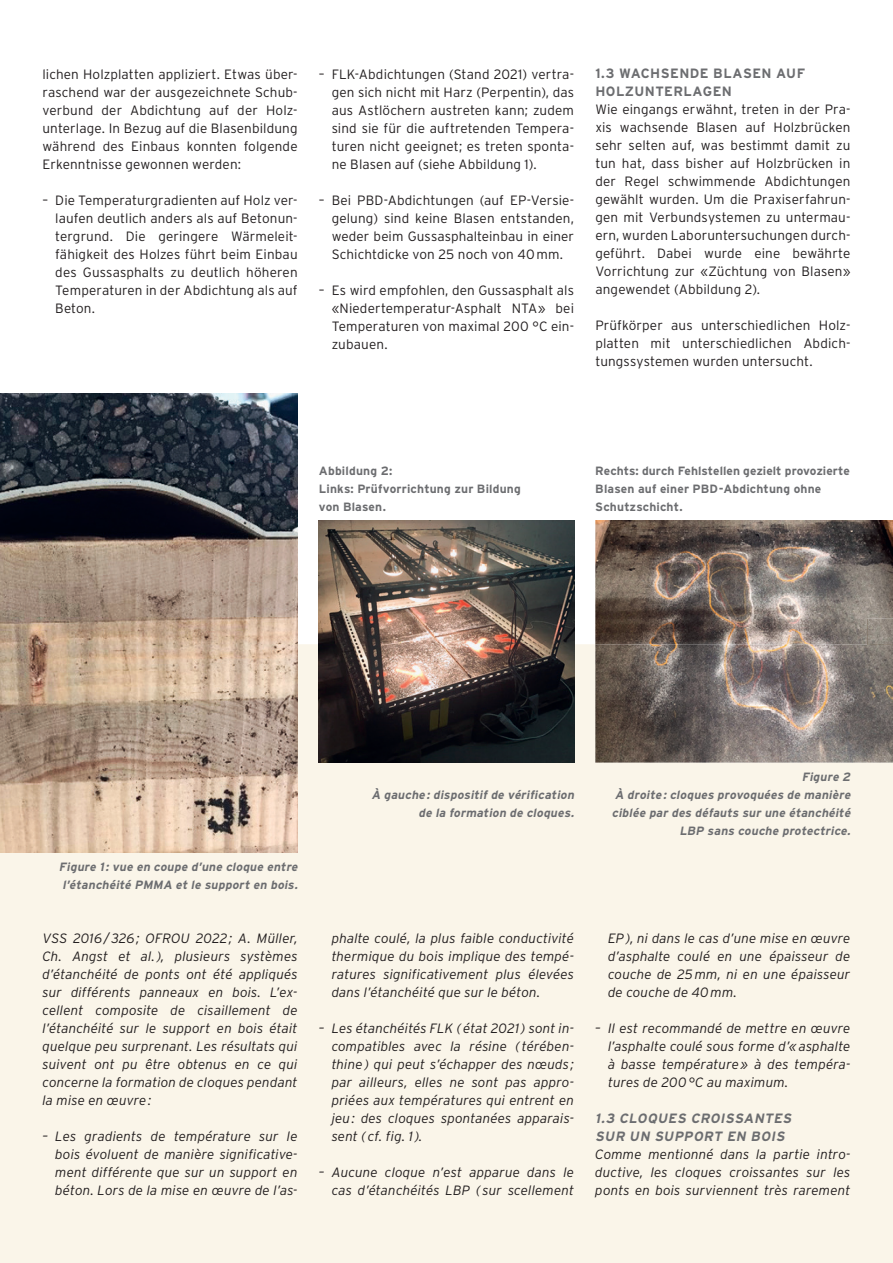
<style>
.page{position:relative;width:893px;height:1263px;background:#fff}
.page>*{position:absolute;margin:0;border:0;box-sizing:border-box;transform-origin:0 0}
.t1{font:300 13.5px/18px "Interstate";letter-spacing:.01em;color:#231f20;text-align:justify}
.t2{font:italic 300 13.5px/18px "Interstate";letter-spacing:.005em;color:#231f20;text-align:justify}
.t3{font:italic 700 13.5px/18px "Interstate";color:#6c6d70}
.t4{font:700 13.5px/18px "Interstate";letter-spacing:.03em;color:#6c6d70}
.t5{font:italic 700 12px/18px "Interstate";color:#6c6d70;text-align:right}
.t6{font:700 12px/18px "Interstate";letter-spacing:.01em;color:#6c6d70}
</style>
<div class="page">
<div style="left:0;top:644px;width:893px;height:619px;background:#faf5e9"></div>
<img style="left:0;top:394px;width:298px;height:459px">
<img style="left:319px;top:520px;width:255px;height:243px">
<img style="left:595px;top:520px;width:298px;height:243px">
<img style="left:867px;top:619px;width:26px;height:25px">
<svg style="left:876px;top:626px;width:9px;height:11px"></svg>
<p class="t1" style="left:43px;top:65px;width:257px">lichen Holzplatten appliziert. Etwas über&shy;raschend war der ausgezeichnete Schub - verbund der Abdichtung auf der Holz&shy;unterlage. In Bezug auf die Blasen bildung während des Einbaus konnten folgende Erkenntnisse gewonnen werden:</p>
<p class="t1" style="left:55px;top:191px;width:244px;text-indent:-13px">– Die Temperaturgradienten auf Holz ver&shy;laufen deutlich anders als auf Betonun&shy;tergrund. Die geringere Wärmeleit&shy;fähigkeit des Holzes führt beim Einbau des Gussasphalts zu deutlich höheren Temperaturen in der Abdichtung als auf Beton.</p>
<p class="t1" style="left:332px;top:65px;width:244px;text-indent:-13px">– FLK-Abdichtungen (Stand 2021) vertra&shy;gen sich nicht mit Harz (Perpentin), das aus Astlöchern austreten kann; zudem sind sie für die auftretenden Tempera&shy;turen nicht geeignet; es treten sponta&shy;ne Blasen auf (siehe Abbildung 1).</p>
<p class="t1" style="left:332px;top:191px;width:244px;text-indent:-13px">– Bei PBD-Abdichtungen (auf EP-Versie&shy;gelung) sind keine Blasen entstanden, weder beim Gussasphalteinbau in einer Schichtdicke von 25 noch von 40 mm.</p>
<p class="t1" style="left:332px;top:281px;width:244px;text-indent:-13px">– Es wird empfohlen, den Gussasphalt als «Niedertemperatur-Asphalt NTA» bei Temperaturen von maximal 200 °C ein&shy;zubauen.</p>
<p class="t4" style="left:595px;top:65px;width:211px">1.3 WACHSENDE BLASEN AUF<br>HOLZUNTERLAGEN</p>
<p class="t1" style="left:595px;top:101px;width:257px">Wie eingangs erwähnt, treten in der Pra&shy;xis wachsende Blasen auf Holzbrücken sehr selten auf, was bestimmt damit zu tun hat, dass bisher auf Holzbrücken in der Regel schwimmende Abdichtungen gewählt wurden. Um die Praxiserfahrun&shy;gen mit Verbundsystemen zu untermau&shy;ern, wurden Laboruntersuchungen durch&shy;geführt. Dabei wurde eine bewährte Vorrichtung zur «Züchtung von Blasen» angewendet (Abbildung 2).</p>
<p class="t1" style="left:595px;top:317px;width:257px">Prüfkörper aus unterschiedlichen Holz&shy;platten mit unterschiedlichen Abdich&shy;tungssystemen wurden untersucht.</p>
<p class="t6" style="left:319px;top:461px;width:203px">Abbildung 2:<br>Links: Prüfvorrichtung zur Bildung von Blasen.</p>
<p class="t6" style="left:595px;top:461px;width:256px">Rechts: durch Fehlstellen gezielt provozierte<br>Blasen auf einer PBD-Abdichtung ohne<br>Schutzschicht.</p>
<p class="t5" style="left:59px;top:857px;width:243px;text-align:center">Figure 1 : vue en coupe d’une cloque entre l’étanchéité PMMA et le support en bois.</p>
<p class="t2" style="left:43px;top:929px;width:257px">VSS 2016 / 326 ; OFROU 2022 ; A. Müller, Ch. Angst et al. ), plusieurs systèmes d’étanchéité de ponts ont été appliqués sur différents panneaux en bois. L’ex&shy;cellent composite de cisaillement de l’étanchéité sur le support en bois était quelque peu surprenant. Les résultats qui suivent ont pu être obtenus en ce qui concerne la formation de cloques pendant la mise en œuvre :</p>
<p class="t2" style="left:55px;top:1127px;width:244px;text-indent:-13px">– Les gradients de température sur le bois évoluent de manière significative&shy;ment différente que sur un support en béton. Lors de la mise en œuvre de l’as-</p>
<p class="t5" style="left:371px;top:785px;width:207px">À gauche : dispositif de vérification de la formation de cloques.</p>
<p class="t5" style="left:612px;top:767px;width:242px">Figure 2<br>À droite : cloques provoquées de manière ciblée par des défauts sur une étanchéité<br>LBP sans couche protectrice.</p>
<p class="t2" style="left:332px;top:929px;width:244px">phalte coulé, la plus faible conductivité thermique du bois implique des tempé&shy;ratures significativement plus élevées dans l’étanchéité que sur le béton.</p>
<p class="t2" style="left:332px;top:1019px;width:244px;text-indent:-13px">– Les étanchéités FLK ( état 2021 ) sont in&shy;compatibles avec la résine ( térében&shy;thine ) qui peut s’échapper des nœuds ; par ailleurs, elles ne sont pas appro&shy;priées aux températures qui entrent en jeu : des cloques spontanées apparais&shy;sent ( cf. fig. 1 ).</p>
<p class="t2" style="left:319px;top:1163px;width:257px;text-align:right">– Aucune cloque n’est apparue dans le cas d’étanchéités LBP ( sur scellement</p>
<p class="t2" style="left:608px;top:929px;width:244px">EP ), ni dans le cas d’une mise en œuvre d’asphalte coulé en une épaisseur de couche de 25 mm, ni en une épaisseur de couche de 40 mm.</p>
<p class="t2" style="left:608px;top:1019px;width:244px;text-indent:-13px">– Il est recommandé de mettre en œuvre l’asphalte coulé sous forme d’« asphalte à basse température » à des tempéra&shy;tures de 200 °C au maximum.</p>
<p class="t3" style="left:595px;top:1109px;width:200px">1.3 CLOQUES CROISSANTES<br>SUR UN SUPPORT EN BOIS</p>
<p class="t2" style="left:595px;top:1145px;width:257px">Comme mentionné dans la partie intro&shy;ductive, les cloques croissantes sur les ponts en bois surviennent très rarement</p>
</div>
